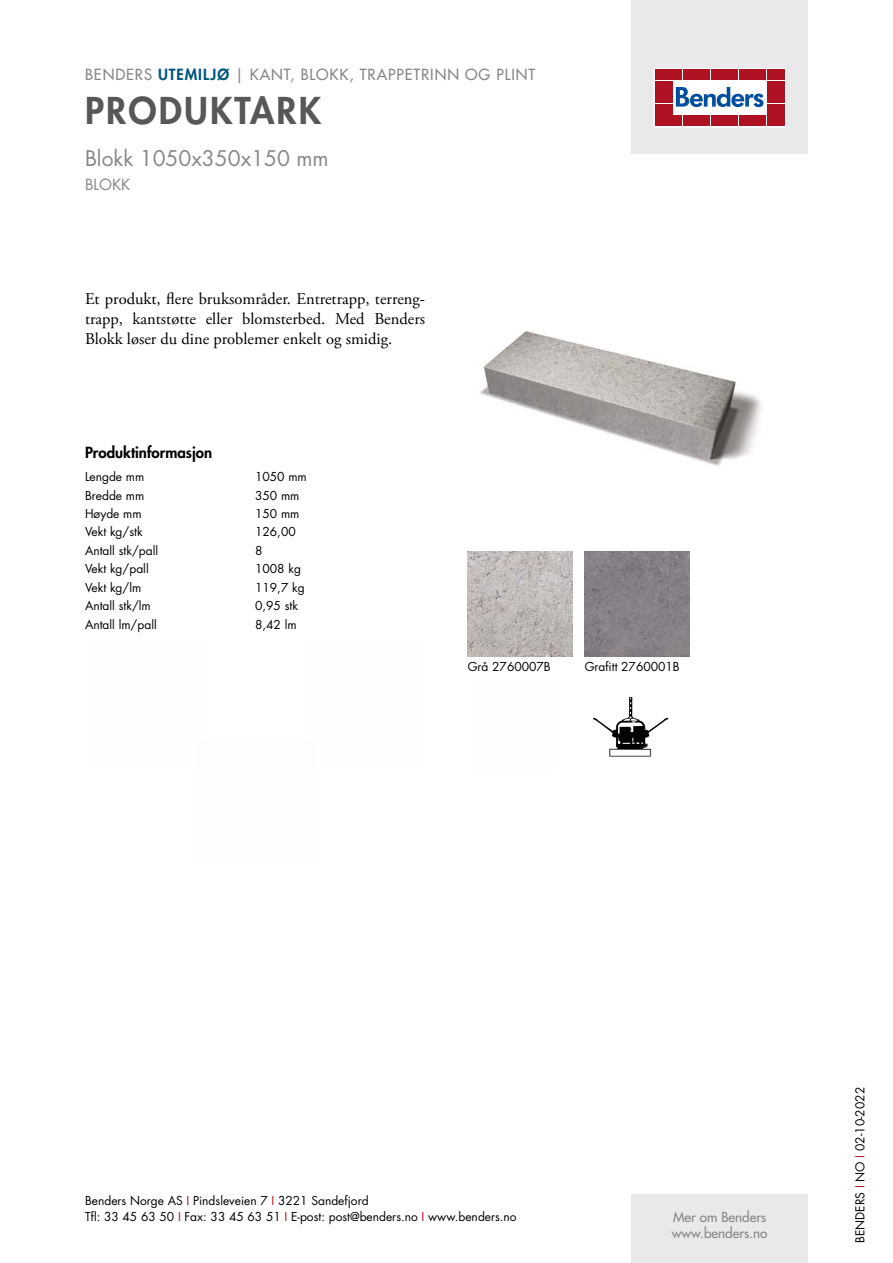
<style>
.page{position:relative;width:893px;height:1263px;background:#fff}
.page>*{position:absolute;margin:0;border:0;box-sizing:border-box;transform-origin:0 0}
.t1{font:800 36px "Futura Std";letter-spacing:.06em;color:#575756}
.t2{font:21px "Futura Std";color:#878787}
.t3{font:16.5px/19.8px "Adobe Garamond Pro";color:#000;text-align:justify}
.t4{font:500 15px "Futura Std";letter-spacing:.06em;color:#878787}
.t5{font:800 15px "Futura Std";color:#000}
.t6{font:15px "Futura Std";color:#878787}
.t7{font:500 13.5px/16.2px "Futura Std";color:#878787}
.t8{font:12px/16.5px "Futura Std";color:#000}
.s1{font-weight:800;color:#00577c}
.s2{color:#ae1122}
</style>
<div class="page">
<div style="left:631px;top:0;width:177px;height:153px;background:#e9e9e9"></div>
<div style="left:631px;top:1195px;width:177px;height:68px;background:#e9e9e9"></div>
<svg style="left:656px;top:70px;width:128px;height:55px;background:#ebc5ca"></svg>
<div style="left:654px;top:68px;width:132px;height:59px;border:1px solid #fff"></div>
<div style="left:655px;top:70px;width:8px;height:10px;background:#ae1122"></div>
<div style="left:664px;top:70px;width:8px;height:10px;background:#ae1122"></div>
<div style="left:655px;top:81px;width:8px;height:10px;background:#ae1122"></div>
<div style="left:664px;top:81px;width:8px;height:10px;background:#ae1122"></div>
<div style="left:655px;top:93px;width:8px;height:10px;background:#ae1122"></div>
<div style="left:664px;top:93px;width:8px;height:10px;background:#ae1122"></div>
<div style="left:655px;top:104px;width:8px;height:11px;background:#ae1122"></div>
<div style="left:664px;top:104px;width:8px;height:11px;background:#ae1122"></div>
<div style="left:655px;top:116px;width:8px;height:10px;background:#ae1122"></div>
<div style="left:664px;top:116px;width:8px;height:10px;background:#ae1122"></div>
<div style="left:674px;top:70px;width:8px;height:10px;background:#ae1122"></div>
<div style="left:683px;top:70px;width:8px;height:10px;background:#ae1122"></div>
<div style="left:692px;top:70px;width:8px;height:10px;background:#ae1122"></div>
<div style="left:702px;top:70px;width:8px;height:10px;background:#ae1122"></div>
<div style="left:711px;top:70px;width:8px;height:10px;background:#ae1122"></div>
<div style="left:720px;top:70px;width:8px;height:10px;background:#ae1122"></div>
<div style="left:730px;top:70px;width:8px;height:10px;background:#ae1122"></div>
<div style="left:739px;top:70px;width:8px;height:10px;background:#ae1122"></div>
<div style="left:748px;top:70px;width:8px;height:10px;background:#ae1122"></div>
<div style="left:758px;top:70px;width:8px;height:10px;background:#ae1122"></div>
<div style="left:674px;top:116px;width:8px;height:10px;background:#ae1122"></div>
<div style="left:683px;top:116px;width:8px;height:10px;background:#ae1122"></div>
<div style="left:692px;top:116px;width:8px;height:10px;background:#ae1122"></div>
<div style="left:702px;top:116px;width:8px;height:10px;background:#ae1122"></div>
<div style="left:711px;top:116px;width:8px;height:10px;background:#ae1122"></div>
<div style="left:720px;top:116px;width:8px;height:10px;background:#ae1122"></div>
<div style="left:730px;top:116px;width:8px;height:10px;background:#ae1122"></div>
<div style="left:739px;top:116px;width:8px;height:10px;background:#ae1122"></div>
<div style="left:748px;top:116px;width:8px;height:10px;background:#ae1122"></div>
<div style="left:758px;top:116px;width:8px;height:10px;background:#ae1122"></div>
<div style="left:767px;top:70px;width:8px;height:10px;background:#ae1122"></div>
<div style="left:776px;top:70px;width:8px;height:10px;background:#ae1122"></div>
<div style="left:767px;top:81px;width:8px;height:10px;background:#ae1122"></div>
<div style="left:776px;top:81px;width:8px;height:10px;background:#ae1122"></div>
<div style="left:767px;top:93px;width:8px;height:10px;background:#ae1122"></div>
<div style="left:776px;top:93px;width:8px;height:10px;background:#ae1122"></div>
<div style="left:767px;top:104px;width:8px;height:11px;background:#ae1122"></div>
<div style="left:776px;top:104px;width:8px;height:11px;background:#ae1122"></div>
<div style="left:767px;top:116px;width:8px;height:10px;background:#ae1122"></div>
<div style="left:776px;top:116px;width:8px;height:10px;background:#ae1122"></div>
<svg style="left:676px;top:87px;width:87px;height:20px;background:#89add2"></svg>
<img style="left:480px;top:331px;width:281px;height:135px">
<img style="left:468px;top:552px;width:105px;height:105px">
<img style="left:585px;top:552px;width:105px;height:105px">
<img style="left:609px;top:696px;width:60px;height:61px">
<svg style="left:593px;top:697px;width:75px;height:59px"></svg>
<p class="t4" style="left:85px;top:65px;width:452px">BENDERS <span class="s1">UTEMILJØ</span> | KANT, BLOKK, TRAPPETRINN OG PLINT</p>
<h1 class="t1" style="left:85px;top:87px;width:238px">PRODUKTARK</h1>
<h2 class="t2" style="left:85px;top:144px;width:245px">Blokk 1050x350x150 mm</h2>
<p class="t6" style="left:85px;top:175px;width:47px">BLOKK</p>
<h3 class="t3" style="left:85px;top:290px;width:342px">Et produkt, flere bruksområder. Entretrapp, terreng&shy;trapp, kantstøtte eller blomsterbed. Med Benders Blokk løser du dine problemer enkelt og smidig.</h3>
<p class="t5" style="left:85px;top:443px;width:129px">Produktinformasjon</p>
<p class="t8" style="left:85px;top:469px;width:61px">Lengde mm</p>
<p class="t8" style="left:255px;top:469px;width:53px">1050 mm</p>
<p class="t8" style="left:85px;top:487px;width:61px">Bredde mm</p>
<p class="t8" style="left:255px;top:487px;width:46px">350 mm</p>
<p class="t8" style="left:85px;top:505px;width:58px">Høyde mm</p>
<p class="t8" style="left:255px;top:505px;width:46px">150 mm</p>
<p class="t8" style="left:85px;top:524px;width:59px">Vekt kg/stk</p>
<p class="t8" style="left:255px;top:524px;width:42px">126,00</p>
<p class="t8" style="left:85px;top:542px;width:75px">Antall stk/pall</p>
<p class="t8" style="left:255px;top:542px;width:9px">8</p>
<p class="t8" style="left:85px;top:561px;width:65px">Vekt kg/pall</p>
<p class="t8" style="left:255px;top:561px;width:47px">1008 kg</p>
<p class="t8" style="left:85px;top:579px;width:58px">Vekt kg/lm</p>
<p class="t8" style="left:255px;top:579px;width:51px">119,7 kg</p>
<p class="t8" style="left:85px;top:598px;width:67px">Antall stk/lm</p>
<p class="t8" style="left:255px;top:598px;width:44px">0,95 stk</p>
<p class="t8" style="left:85px;top:616px;width:73px">Antall lm/pall</p>
<p class="t8" style="left:255px;top:616px;width:43px">8,42 lm</p>
<p class="t8" style="left:468px;top:659px;width:85px">Grå 2760007B</p>
<p class="t8" style="left:585px;top:659px;width:97px">Grafitt 2760001B</p>
<p class="t8" style="left:85px;top:1192px;width:433px">Benders Norge AS <span class="s2">I</span> Pindsleveien 7 <span class="s2">I</span> 3221 Sandefjord<br>Tfl: 33 45 63 50 <span class="s2">I</span> Fax: 33 45 63 51 <span class="s2">I</span> E-post: post@benders.no <span class="s2">I</span> www.benders.no</p>
<p class="t7" style="left:672px;top:1209px;width:97px">Mer om Benders www.benders.no</p>
<p class="t8" style="left:852px;top:1243px;width:157px;rotate:-90deg">BENDERS <span class="s2">I</span> NO <span class="s2">I</span> 02-10-2022</p>
</div>
